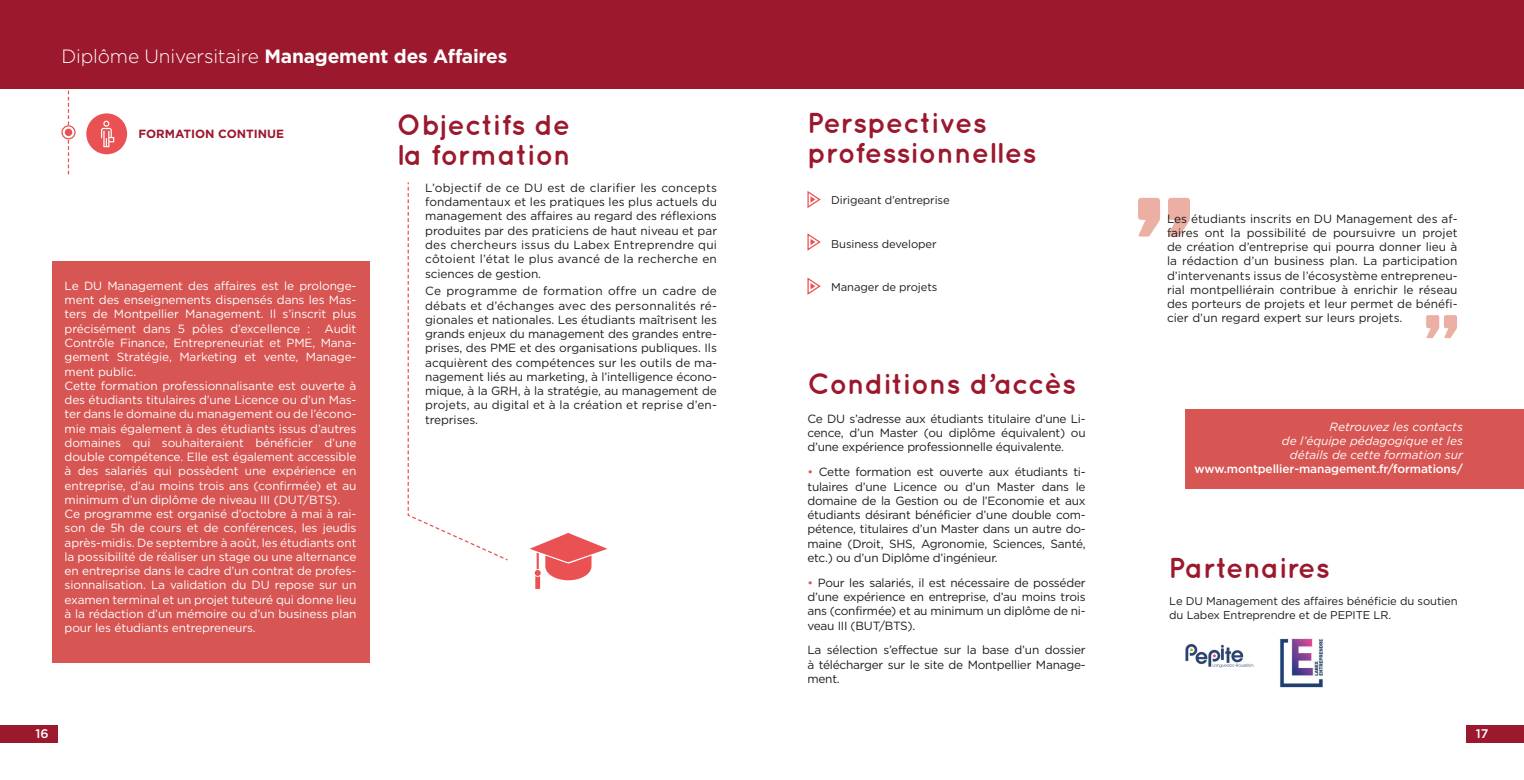
<style>
.page{position:relative;width:1524px;height:780px;background:#fff}
.page>*{position:absolute;margin:0;border:0;box-sizing:border-box;transform-origin:0 0}
.TITRES{font:700 28.75px/30px "Quicksand";color:#9c182d}
.t1{font:700 19.12px "Gotham";letter-spacing:-.01em;color:#fff}
.t2{font:500 12.5px "Gotham";color:#fff}
.t3{font:11.88px/14.2px "Gotham";letter-spacing:-.02em;color:#1d1d1b;text-align:justify}
.t4{font:11.88px/14.2px "Gotham";letter-spacing:-.01em;color:#fff;text-align:justify}
.t5{font:italic 11.88px/14.2px "Gotham";color:#fff;text-align:right}
.t6{font:700 11.88px "Gotham";color:#9c182d}
.t7{font:11.25px/14.2px "Gotham";letter-spacing:-.01em;color:#1d1d1b}
.s1{font-weight:300}
.s2{color:#d75552}
.s3{font-weight:500;font-style:normal}
</style>
<div class="page">
<div style="left:1466px;top:725px;width:58px;height:18px;background:#9c182d"></div>
<div style="left:52px;top:261px;width:317px;height:402px;background:#d75552"></div>
<svg style="left:407px;top:182px;width:101px;height:379px"></svg>
<svg style="left:530px;top:533px;width:77px;height:56px"></svg>
<svg style="left:807px;top:191px;width:14px;height:17px"></svg>
<svg style="left:807px;top:233px;width:14px;height:18px"></svg>
<svg style="left:807px;top:277px;width:14px;height:18px"></svg>
<img style="left:1185px;top:643px;width:69px;height:25px">
<div style="left:1185px;top:409px;width:339px;height:79px;background:#d75552"></div>
<svg style="left:1138px;top:198px;width:52px;height:38px"></svg>
<svg style="left:1426px;top:315px;width:31px;height:23px"></svg>
<svg style="left:68px;top:88px;width:1px;height:87px"></svg>
<svg style="left:62px;top:126px;width:13px;height:13px"></svg>
<div style="left:61px;top:125px;width:15px;height:14px;border:1px solid #ea5153;border-radius:50%"></div>
<div style="left:65px;top:129px;width:7px;height:7px;background:#ea5153;border-radius:50%"></div>
<div style="left:86px;top:113px;width:41px;height:41px;background:#ea5153;border-radius:50%"></div>
<svg style="left:101px;top:121px;width:13px;height:26px"></svg>
<div style="left:0;top:0;width:1524px;height:88px;background:#9c182d"></div>
<img style="left:1279px;top:638px;width:44px;height:50px">
<div style="left:0;top:725px;width:57px;height:18px;background:#9c182d"></div>
<p class="t1" style="left:61px;top:45px;width:447px"><span class="s1">Diplôme Universitaire</span> Management des Affaires</p>
<p class="t6" style="left:138px;top:127px;width:147px">FORMATION CONTINUE</p>
<p class="t4" style="left:65px;top:278px;width:293px">Le DU Management des affaires est le prolonge&shy;ment des enseignements dispensés dans les Mas&shy;ters de Montpellier Management. Il s’inscrit plus précisément dans 5 pôles d’excellence : Audit Contrôle Finance, Entrepreneuriat et PME, Mana&shy;gement Stratégie, Marketing et vente, Manage&shy;ment public.</p>
<p class="t4" style="left:65px;top:378px;width:293px">Cette formation professionnalisante est ouverte à des étudiants titulaires d’une Licence ou d’un Mas&shy;ter dans le domaine du management ou de l’écono&shy;mie mais également à des étudiants issus d’autres domaines qui souhaiteraient bénéficier d’une double compétence. Elle est également accessible à des salariés qui possèdent une expérience en entreprise, d’au moins trois ans (confirmée) et au minimum d’un diplôme de niveau III (DUT/BTS).</p>
<p class="t4" style="left:65px;top:506px;width:293px">Ce programme est organisé d’octobre à mai à rai&shy;son de 5h de cours et de conférences, les jeudis après-midis. De septembre à août, les étudiants ont la possibilité de réaliser un stage ou une alternance en entreprise dans le cadre d’un contrat de profes&shy;sionnalisation. La validation du DU repose sur un examen terminal et un projet tuteuré qui donne lieu à la rédaction d’un mémoire ou d’un business plan pour les étudiants entrepreneurs.</p>
<p class="TITRES" style="left:397px;top:109px;width:175px">Objectifs de la formation</p>
<p class="t3" style="left:425px;top:180px;width:293px">L’objectif de ce DU est de clarifier les concepts fondamentaux et les pratiques les plus actuels du management des affaires au regard des réflexions produites par des praticiens de haut niveau et par des chercheurs issus du Labex Entreprendre qui côtoient l’état le plus avancé de la recherche en sciences de gestion.</p>
<p class="t3" style="left:425px;top:284px;width:293px">Ce programme de formation offre un cadre de débats et d’échanges avec des personnalités ré&shy;gionales et nationales. Les étudiants maîtrisent les grands enjeux du management des grandes entre&shy;prises, des PME et des organisations publiques. Ils acquièrent des compétences sur les outils de ma&shy;nagement liés au marketing, à l’intelligence écono&shy;mique, à la GRH, à la stratégie, au management de projets, au digital et à la création et reprise d’en&shy;treprises.</p>
<p class="t2" style="left:35px;top:725px;width:15px">16</p>
<p class="TITRES" style="left:807px;top:107px;width:231px">Perspectives professionnelles</p>
<p class="t7" style="left:831px;top:192px;width:120px">Dirigeant d’entreprise</p>
<p class="t7" style="left:831px;top:237px;width:107px">Business developer</p>
<p class="t7" style="left:831px;top:279px;width:108px">Manager de projets</p>
<p class="TITRES" style="left:807px;top:368px;width:270px">Conditions d’accès</p>
<p class="t3" style="left:807px;top:411px;width:280px">Ce DU s’adresse aux étudiants titulaire d’une Li&shy;cence, d’un Master (ou diplôme équivalent) ou d’une expérience professionnelle équivalente.</p>
<p class="t3" style="left:807px;top:464px;width:280px"><span class="s2">•</span> Cette formation est ouverte aux étudiants ti&shy;tulaires d’une Licence ou d’un Master dans le domaine de la Gestion ou de l’Economie et aux étudiants désirant bénéficier d’une double com&shy;pétence, titulaires d’un Master dans un autre do&shy;maine (Droit, SHS, Agronomie, Sciences, Santé, etc.) ou d’un Diplôme d’ingénieur.</p>
<p class="t3" style="left:807px;top:575px;width:280px"><span class="s2">•</span> Pour les salariés, il est nécessaire de posséder d’une expérience en entreprise, d’au moins trois ans (confirmée) et au minimum un diplôme de ni&shy;veau III (BUT/BTS).</p>
<p class="t3" style="left:807px;top:642px;width:280px">La sélection s’effectue sur la base d’un dossier à télécharger sur le site de Montpellier Manage&shy;ment.</p>
<p class="t3" style="left:1167px;top:211px;width:292px">Les étudiants inscrits en DU Management des af&shy;faires ont la possibilité de poursuivre un projet de création d’entreprise qui pourra donner lieu à la rédaction d’un business plan. La participation d’intervenants issus de l’écosystème entrepreneu&shy;rial montpelliérain contribue à enrichir le réseau des porteurs de projets et leur permet de bénéfi&shy;cier d’un regard expert sur leurs projets.</p>
<p class="t5" style="left:1194px;top:419px;width:270px">Retrouvez les contacts<br>de l’équipe pédagogique et les<br>détails de cette formation sur <span class="s3">www.montpellier-management.fr/formations/</span></p>
<p class="TITRES" style="left:1168px;top:552px;width:163px">Partenaires</p>
<p class="t7" style="left:1169px;top:593px;width:290px">Le DU Management des affaires bénéficie du soutien du Labex Entreprendre et de PEPITE LR.</p>
<p class="t2" style="left:1476px;top:725px;width:14px">17</p>
</div>
